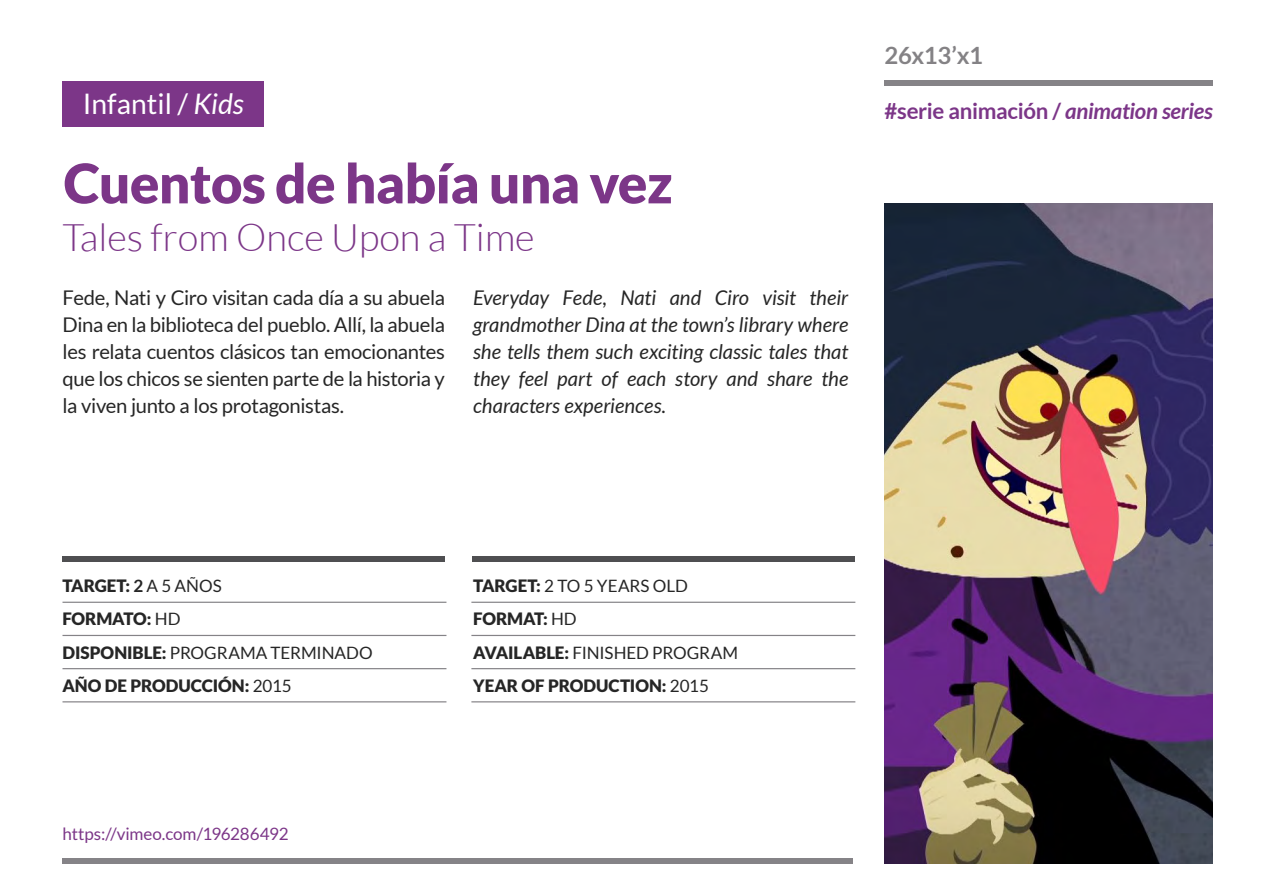
<style>
.page{position:relative;width:1263px;height:893px;background:#fff}
.page>*{position:absolute;margin:0;border:0;box-sizing:border-box;transform-origin:0 0}
.t1{font:900 54.6px "Lato";letter-spacing:-.015em;color:#7c3688}
.t2{font:300 38.1px "Lato";color:#7c3688}
.t3{font:28.35px "Lato";color:#fff}
.t4{font:700 23.85px "Lato";letter-spacing:-.015em;color:#848285}
.t5{font:700 22.2px "Lato";letter-spacing:-.015em;color:#7c3688}
.t6{font:20.25px/27px "Lato";letter-spacing:-.015em;color:#262626;text-align:justify}
.t7{font:italic 20.25px/27px "Lato";letter-spacing:.005em;color:#262626;text-align:justify}
.t8{font:900 17.1px/33.5px "Lato";letter-spacing:-.005em;color:#262626}
.t9{font:17.1px "Lato";letter-spacing:-.01em;color:#7c3688}
.s1{font-style:italic}
.s2{font-weight:700}
.s3{font-weight:400}
</style>
<div class="page">
<div style="left:62px;top:81px;width:202px;height:45px;background:#7c3688"></div>
<div style="left:885px;top:81px;width:328px;height:5px;background:#858387"></div>
<div style="left:62px;top:858px;width:791px;height:5px;background:#858387"></div>
<div style="left:62px;top:556px;width:383px;height:6px;background:#4f4f51"></div>
<div style="left:472px;top:556px;width:383px;height:6px;background:#4f4f51"></div>
<hr style="left:62px;top:602px;width:384px;height:1px;background:#858387">
<hr style="left:62px;top:635px;width:384px;height:1px;background:#858387">
<hr style="left:62px;top:668px;width:384px;height:1px;background:#858387">
<hr style="left:62px;top:701px;width:384px;height:1px;background:#858387">
<hr style="left:471px;top:602px;width:384px;height:1px;background:#858387">
<hr style="left:471px;top:635px;width:384px;height:1px;background:#858387">
<hr style="left:471px;top:668px;width:384px;height:1px;background:#858387">
<hr style="left:471px;top:701px;width:384px;height:1px;background:#858387">
<img style="left:885px;top:203px;width:328px;height:660px">
<h3 class="t3" style="left:83px;top:88px;width:163px">Infantil / <span class="s1">Kids</span></h3>
<h1 class="t1" style="left:64px;top:151px;width:611px">Cuentos de había una vez</h1>
<h2 class="t2" style="left:62px;top:217px;width:474px">Tales from Once Upon a Time</h2>
<p class="t6" style="left:62px;top:284px;width:384px">Fede, Nati y Ciro visitan cada día a su abuela Dina en la biblioteca del pueblo. Allí, la abuela les relata cuentos clásicos tan emocionantes que los chicos se sienten parte de la historia y la viven junto a los protagonistas.</p>
<p class="t7" style="left:473px;top:285px;width:377px">Everyday Fede, Nati and Ciro visit their grandmother Dina at the town’s library where she tells them such exciting classic tales that they feel part of each story and share the characters experiences.</p>
<p class="t4" style="left:885px;top:42px;width:100px">26x13’x1</p>
<p class="t5" style="left:885px;top:98px;width:330px">#serie animación / <span class="s1">animation series</span></p>
<p class="t8" style="left:62px;top:568px;width:312px">TARGET: <span class="s2">2</span> <span class="s3">A 5 AÑOS<br></span>FORMATO: <span class="s3">HD<br></span>DISPONIBLE: <span class="s3">PROGRAMA TERMINADO<br></span>AÑO DE PRODUCCIÓN: <span class="s3">2015</span></p>
<p class="t9" style="left:62px;top:824px;width:228px">https://vimeo.com/196286492</p>
<p class="t8" style="left:473px;top:568px;width:266px">TARGET: <span class="s3">2 TO 5 YEARS OLD<br></span>FORMAT: <span class="s3">HD<br></span>AVAILABLE: <span class="s3">FINISHED PROGRAM<br></span>YEAR OF PRODUCTION: <span class="s3">2015</span></p>
</div>
